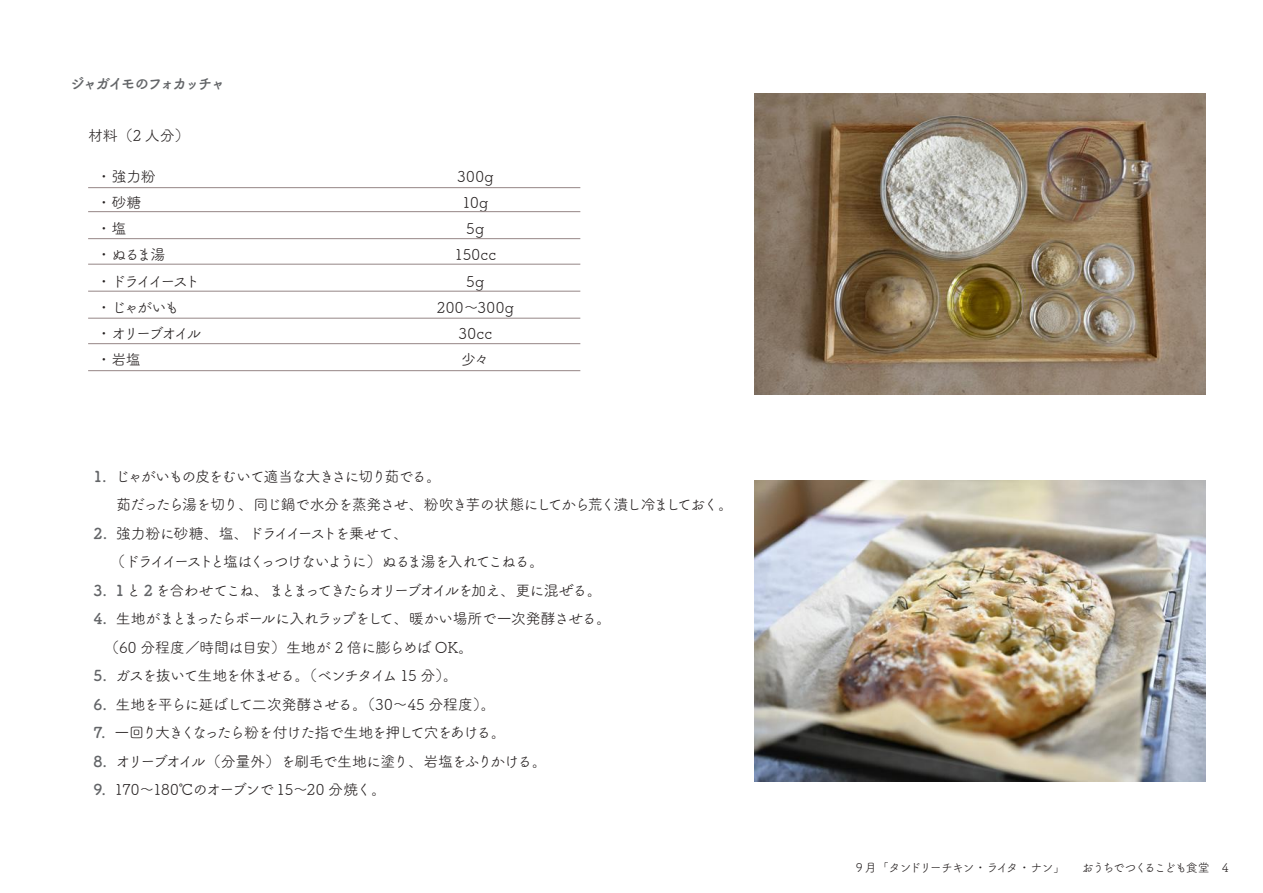
<style>
.page{position:relative;width:1263px;height:893px;background:#fff}
.page>*{position:absolute;margin:0;border:0;box-sizing:border-box;transform-origin:0 0}
.t1{font:15px/28.5px "Tsuku B Rd Gothic";letter-spacing:-.095em;color:#241f1f}
.t2{font:15px/28.5px "Tsuku B Rd Gothic";letter-spacing:-.125em;color:#241f1f}
.t3{font:15px/28.5px "Tsuku B Rd Gothic";letter-spacing:-.06em;color:#241f1f}
.t4{font:15px/26.2px "Tsuku B Rd Gothic";letter-spacing:-.16em;color:#241f1f}
.t5{font:15px "Tsuku B Rd Gothic";letter-spacing:-.115em;color:#241f1f}
.t6{font:15px "Tsuku B Rd Gothic";letter-spacing:-.055em;color:#241f1f}
.t7{font:15px/26.2px "Tsuku B Rd Gothic";letter-spacing:.02em;color:#241f1f;text-align:center}
.t8{font:15px "Tsuku B Rd Gothic";letter-spacing:-.075em;color:#241f1f}
.t9{font:700 15px "Tsuku B Rd Gothic";letter-spacing:-.155em;color:#636568}
.t10{font:12px "Tsuku B Rd Gothic";letter-spacing:-.14em;color:#241f1f}
.s1{font-weight:700;color:#636568}
</style>
<div class="page">
<hr style="left:88px;top:211px;width:492px;height:1px;background:#958686">
<hr style="left:88px;top:238px;width:492px;height:1px;background:#958686">
<hr style="left:88px;top:264px;width:492px;height:1px;background:#958686">
<hr style="left:88px;top:291px;width:492px;height:1px;background:#958686">
<hr style="left:88px;top:318px;width:492px;height:1px;background:#958686">
<hr style="left:88px;top:187px;width:492px;height:1px;background:#958686">
<hr style="left:88px;top:343px;width:492px;height:1px;background:#958686">
<hr style="left:88px;top:370px;width:492px;height:1px;background:#958686">
<img style="left:754px;top:94px;width:452px;height:301px">
<img style="left:754px;top:481px;width:452px;height:301px">
<p class="t9" style="left:70px;top:72px;width:157px">ジャガイモのフォカッチャ</p>
<p class="t1" style="left:88px;top:120px;width:103px">材料（2 人分）</p>
<p class="t4" style="left:96px;top:162px;width:107px">・強力粉<br>・砂糖<br>・塩<br>・ぬるま湯<br>・ドライイースト・じゃがいも<br>・オリーブオイル・岩塩</p>
<p class="t7" style="left:437px;top:162px;width:78px">300g<br>10g<br>5g<br>150cc<br>5g<br>200～300g<br>30cc<br>少々</p>
<p class="t1" style="left:116px;top:461px;width:619px;text-indent:-22px"><span class="s1">1.</span> じゃがいもの皮をむいて適当な大きさに切り茹でる。<br>茹だったら湯を切り、同じ鍋で水分を蒸発させ、粉吹き芋の状態にしてから荒く潰し冷ましておく。</p>
<p class="t2" style="left:94px;top:518px;width:452px"><span class="s1">2.</span> 強力粉に砂糖、塩、ドライイーストを乗せて、<br>　 （ドライイーストと塩はくっつけないように）ぬるま湯を入れてこねる。</p>
<p class="t2" style="left:94px;top:575px;width:510px"><span class="s1">3. 1</span> と <span class="s1">2</span> を合わせてこね、まとまってきたらオリーブオイルを加え、更に混ぜる。</p>
<p class="t3" style="left:104px;top:604px;width:509px;text-indent:-10px"><span class="s1">4.</span> 生地がまとまったらボールに入れラップをして、暖かい場所で一次発酵させる。（60 分程度／時間は目安）生地が 2 倍に膨らめば OK。</p>
<p class="t1" style="left:94px;top:661px;width:366px"><span class="s1">5.</span> ガスを抜いて生地を休ませる。（ベンチタイム 15 分）。</p>
<p class="t6" style="left:94px;top:693px;width:404px"><span class="s1">6.</span> 生地を平らに延ばして二次発酵させる。（30～45 分程度）。</p>
<p class="t1" style="left:94px;top:718px;width:414px"><span class="s1">7.</span> 一回り大きくなったら粉を付けた指で生地を押して穴をあける。</p>
<p class="t5" style="left:94px;top:750px;width:455px"><span class="s1">8.</span> オリーブオイル（分量外）を刷毛で生地に塗り、岩塩をふりかける。</p>
<p class="t8" style="left:94px;top:778px;width:294px"><span class="s1">9.</span> 170～180℃のオーブンで 15～20 分焼く。</p>
<p class="t10" style="left:856px;top:859px;width:211px">9 月「タンドリーチキン・ライタ・ナン」</p>
<p class="t10" style="left:1082px;top:859px;width:149px">おうちでつくるこども食堂　4</p>
</div>
